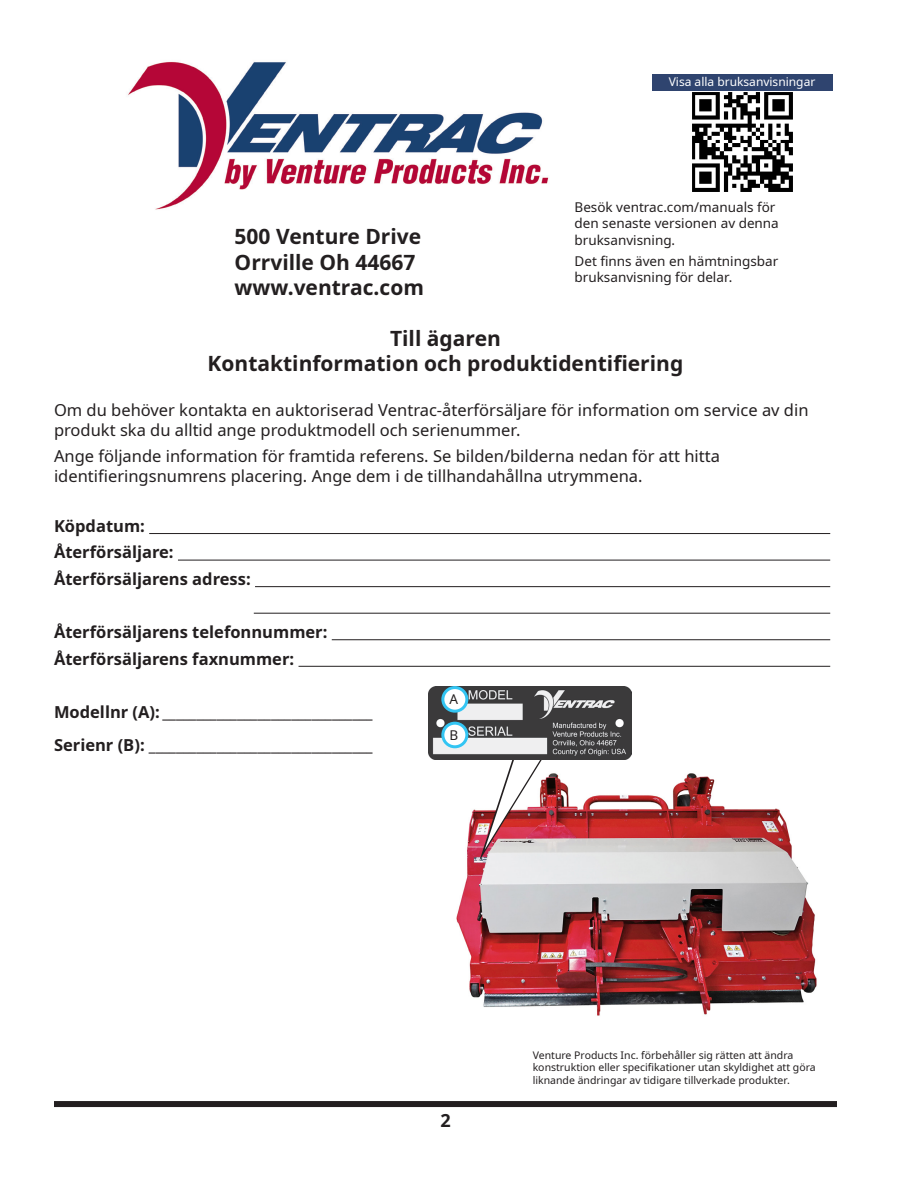
<style>
.page{position:relative;width:918px;height:1188px;background:#fff}
.page>*{position:absolute;margin:0;border:0;box-sizing:border-box;transform-origin:0 0}
.t1{font:700 21px/25.2px "Noto Sans";color:#231f20;text-align:center}
.t2{font:700 18px "Noto Sans";color:#231f20}
.t3{font:16.5px/19.8px "Noto Sans";color:#231f20}
.t4{font:700 16.5px/26.5px "Noto Sans";color:#231f20}
.t5{font:13.5px/16.2px "Noto Sans";color:#231f20}
.t6{font:12px "Noto Sans";color:#fff}
.t7{font:10.5px/12.6px "Noto Sans";color:#231f20}
</style>
<div class="page">
<div style="left:54px;top:1101px;width:783px;height:6px;background:#231f20"></div>
<hr style="left:149px;top:533px;width:681px;height:1px;background:#231f20">
<hr style="left:178px;top:560px;width:652px;height:1px;background:#231f20">
<hr style="left:255px;top:586px;width:575px;height:1px;background:#231f20">
<hr style="left:254px;top:613px;width:576px;height:1px;background:#231f20">
<hr style="left:332px;top:639px;width:498px;height:1px;background:#231f20">
<hr style="left:299px;top:666px;width:531px;height:1px;background:#231f20">
<img style="left:128px;top:62px;width:421px;height:148px">
<img style="left:692px;top:92px;width:101px;height:100px">
<div style="left:652px;top:74px;width:180px;height:17px;background:#2f446f"></div>
<img style="left:456px;top:773px;width:361px;height:243px">
<svg style="left:477px;top:586px;width:138px;height:280px"></svg>
<img style="left:429px;top:686px;width:202px;height:73px">
<div style="left:443px;top:688px;width:24px;height:23px;background:#fff;border-radius:50%"></div>
<div style="left:441px;top:686px;width:27px;height:27px;border:3px solid #33c5f3;border-radius:50%"></div>
<div style="left:443px;top:723px;width:24px;height:24px;background:#fff;border-radius:50%"></div>
<div style="left:441px;top:722px;width:27px;height:26px;border:3px solid #33c5f3;border-radius:50%"></div>
<p class="t1" style="left:235px;top:225px;width:191px;text-align:left">500 Venture Drive<br>Orrville Oh 44667 www.ventrac.com</p>
<p class="t6" style="left:669px;top:73px;width:148px">Visa alla bruksanvisningar</p>
<p class="t5" style="left:575px;top:199px;width:206px">Besök ventrac.com/manuals för den senaste versionen av denna bruksanvisning.</p>
<p class="t5" style="left:575px;top:253px;width:205px">Det finns även en hämtningsbar bruksanvisning för delar.</p>
<p class="t1" style="left:208px;top:326px;width:477px">Till ägaren<br>Kontaktinformation och produktidentifiering</p>
<p class="t3" style="left:54px;top:400px;width:756px">Om du behöver kontakta en auktoriserad Ventrac-återförsäljare för information om service av din produkt ska du alltid ange produktmodell och serienummer.</p>
<p class="t3" style="left:54px;top:447px;width:668px">Ange följande information för framtida referens. Se bilden/bilderna nedan för att hitta identifieringsnumrens placering. Ange dem i de tillhandahållna utrymmena.</p>
<p class="t4" style="left:54px;top:513px;width:198px">Köpdatum:<br>Återförsäljare:<br>Återförsäljarens adress:</p>
<p class="t4" style="left:54px;top:619px;width:275px">Återförsäljarens telefonnummer:<br>Återförsäljarens faxnummer:</p>
<p class="t4" style="left:54px;top:696px;width:320px;line-height:33.3px">Modellnr (A): _______________________________<br>Serienr (B): _________________________________</p>
<p class="t5" style="left:450px;top:691px;width:10px">A</p>
<p class="t5" style="left:450px;top:727px;width:10px">B</p>
<p class="t2" style="left:440px;top:1108px;width:12px">2</p>
<p class="t7" style="left:533px;top:1049px;width:285px">Venture Products Inc. förbehåller sig rätten att ändra konstruktion eller specifikationer utan skyldighet att göra liknande ändringar av tidigare tillverkade produkter.</p>
</div>
